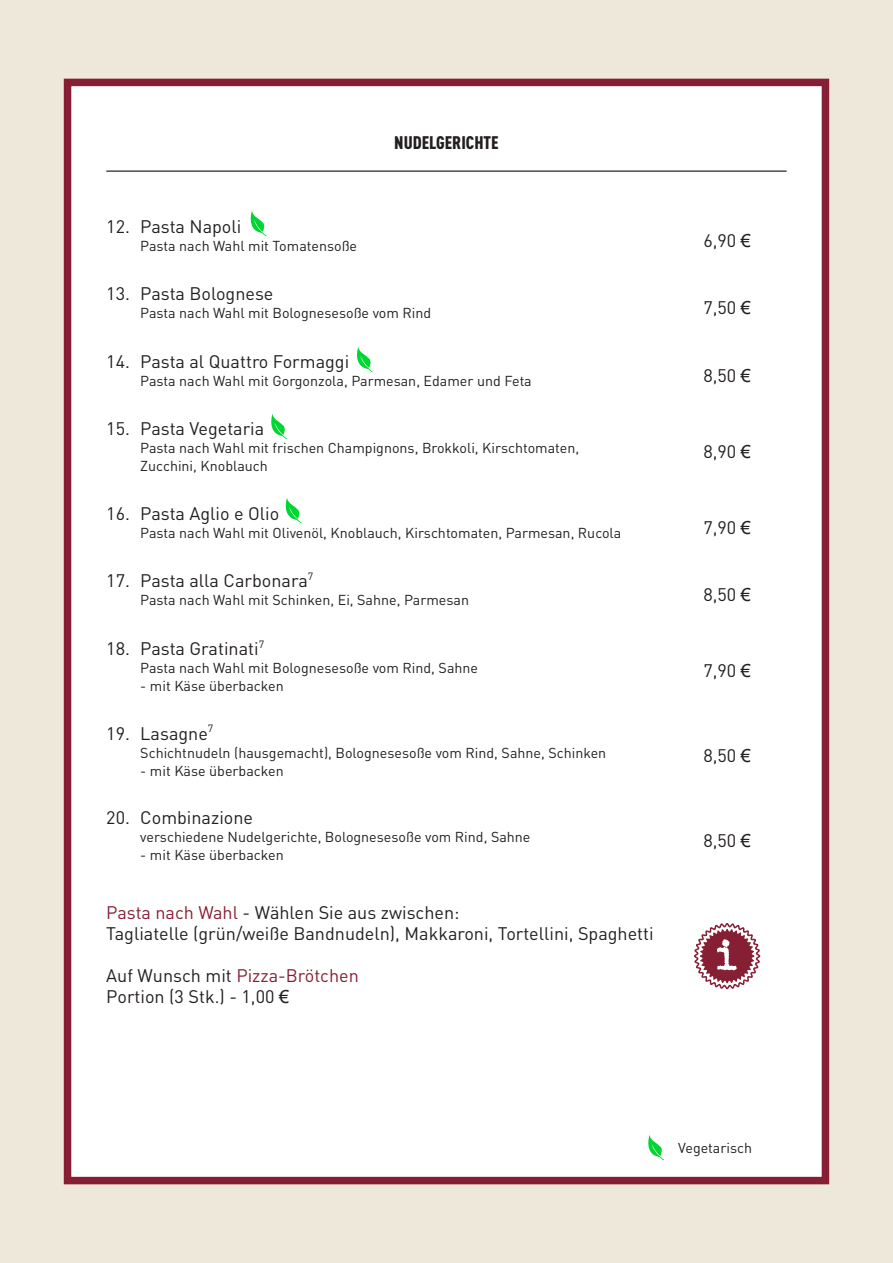
<style>
.page{position:relative;width:893px;height:1263px;background:#eee8da}
.page>*{position:absolute;margin:0;border:0;box-sizing:border-box;transform-origin:0 0}
.t1{font:18px/21px "DIN";color:#231f20}
.t2{font:900 18px "DIN Cond";color:#231f20}
.t3{font:14.25px/18px "DIN";color:#231f20}
.s1{font-family:"Arial"}
.s2{color:#861f33}
</style>
<div class="page">
<div style="left:64px;top:79px;width:765px;height:1105px;background:#fff;border:8px solid #861f33"></div>
<hr style="left:106px;top:170px;width:681px;height:2px;background:#4b4c4d">
<svg style="left:648px;top:1135px;width:16px;height:25px"></svg>
<svg style="left:357px;top:347px;width:16px;height:25px"></svg>
<svg style="left:271px;top:414px;width:16px;height:25px"></svg>
<svg style="left:285px;top:498px;width:17px;height:25px"></svg>
<svg style="left:694px;top:923px;width:67px;height:67px"></svg>
<svg style="left:250px;top:210px;width:17px;height:26px"></svg>
<p class="t2" style="left:394px;top:131px;width:106px">NUDELGERICHTE</p>
<p class="t1" style="left:106px;top:215px;width:137px">12. Pasta Napoli</p>
<p class="t3" style="left:140px;top:236px;width:218px">Pasta nach Wahl mit Tomatensoße</p>
<p class="t1" style="left:703px;top:229px;width:49px">6,90 <span class="s1">€</span></p>
<p class="t1" style="left:106px;top:283px;width:169px">13. Pasta Bolognese</p>
<p class="t3" style="left:140px;top:304px;width:292px">Pasta nach Wahl mit Bolognesesoße vom Rind</p>
<p class="t1" style="left:703px;top:297px;width:49px">7,50 <span class="s1">€</span></p>
<p class="t1" style="left:106px;top:350px;width:244px">14. Pasta al Quattro Formaggi</p>
<p class="t3" style="left:140px;top:371px;width:393px">Pasta nach Wahl mit Gorgonzola, Parmesan, Edamer und Feta</p>
<p class="t1" style="left:703px;top:364px;width:49px">8,50 <span class="s1">€</span></p>
<p class="t1" style="left:106px;top:418px;width:160px">15. Pasta Vegetaria</p>
<p class="t3" style="left:140px;top:439px;width:440px">Pasta nach Wahl mit frischen Champignons, Brokkoli, Kirschtomaten,<br>Zucchini, Knoblauch</p>
<p class="t1" style="left:106px;top:502px;width:175px">16. Pasta Aglio e Olio</p>
<p class="t3" style="left:140px;top:523px;width:483px">Pasta nach Wahl mit Olivenöl, Knoblauch, Kirschtomaten, Parmesan, Rucola</p>
<p class="t1" style="left:106px;top:570px;width:209px">17. Pasta alla Carbonara<sup>7</sup></p>
<p class="t3" style="left:140px;top:591px;width:330px">Pasta nach Wahl mit Schinken, Ei, Sahne, Parmesan</p>
<p class="t1" style="left:106px;top:638px;width:159px">18. Pasta Gratinati<sup>7</sup></p>
<p class="t3" style="left:140px;top:659px;width:339px">Pasta nach Wahl mit Bolognesesoße vom Rind, Sahne</p>
<p class="t3" style="left:140px;top:677px;width:145px">- mit Käse überbacken</p>
<p class="t1" style="left:106px;top:722px;width:109px">19. Lasagne<sup>7</sup></p>
<p class="t3" style="left:140px;top:743px;width:467px">Schichtnudeln (hausgemacht), Bolognesesoße vom Rind, Sahne, Schinken</p>
<p class="t3" style="left:140px;top:761px;width:145px">- mit Käse überbacken</p>
<p class="t1" style="left:106px;top:807px;width:148px">20. Combinazione</p>
<p class="t3" style="left:140px;top:828px;width:392px">verschiedene Nudelgerichte, Bolognesesoße vom Rind, Sahne</p>
<p class="t3" style="left:140px;top:846px;width:145px">- mit Käse überbacken</p>
<p class="t1" style="left:106px;top:902px;width:549px"><span class="s2">Pasta nach Wahl</span> - Wählen Sie aus zwischen:<br>Tagliatelle (grün/weiße Bandnudeln), Makkaroni, Tortellini, Spaghetti</p>
<p class="t1" style="left:106px;top:965px;width:254px">Auf Wunsch mit <span class="s2">Pizza-Brötchen<br></span>Portion (3 Stk.) - 1,00 <span class="s1">€</span></p>
<p class="t1" style="left:703px;top:440px;width:49px">8,90 <span class="s1">€</span></p>
<p class="t1" style="left:703px;top:516px;width:49px">7,90 <span class="s1">€</span></p>
<p class="t1" style="left:703px;top:584px;width:49px">8,50 <span class="s1">€</span></p>
<p class="t1" style="left:703px;top:660px;width:49px">7,90 <span class="s1">€</span></p>
<p class="t1" style="left:703px;top:745px;width:49px">8,50 <span class="s1">€</span></p>
<p class="t1" style="left:703px;top:829px;width:49px">8,50 <span class="s1">€</span></p>
<p class="t3" style="left:678px;top:1139px;width:75px">Vegetarisch</p>
</div>
